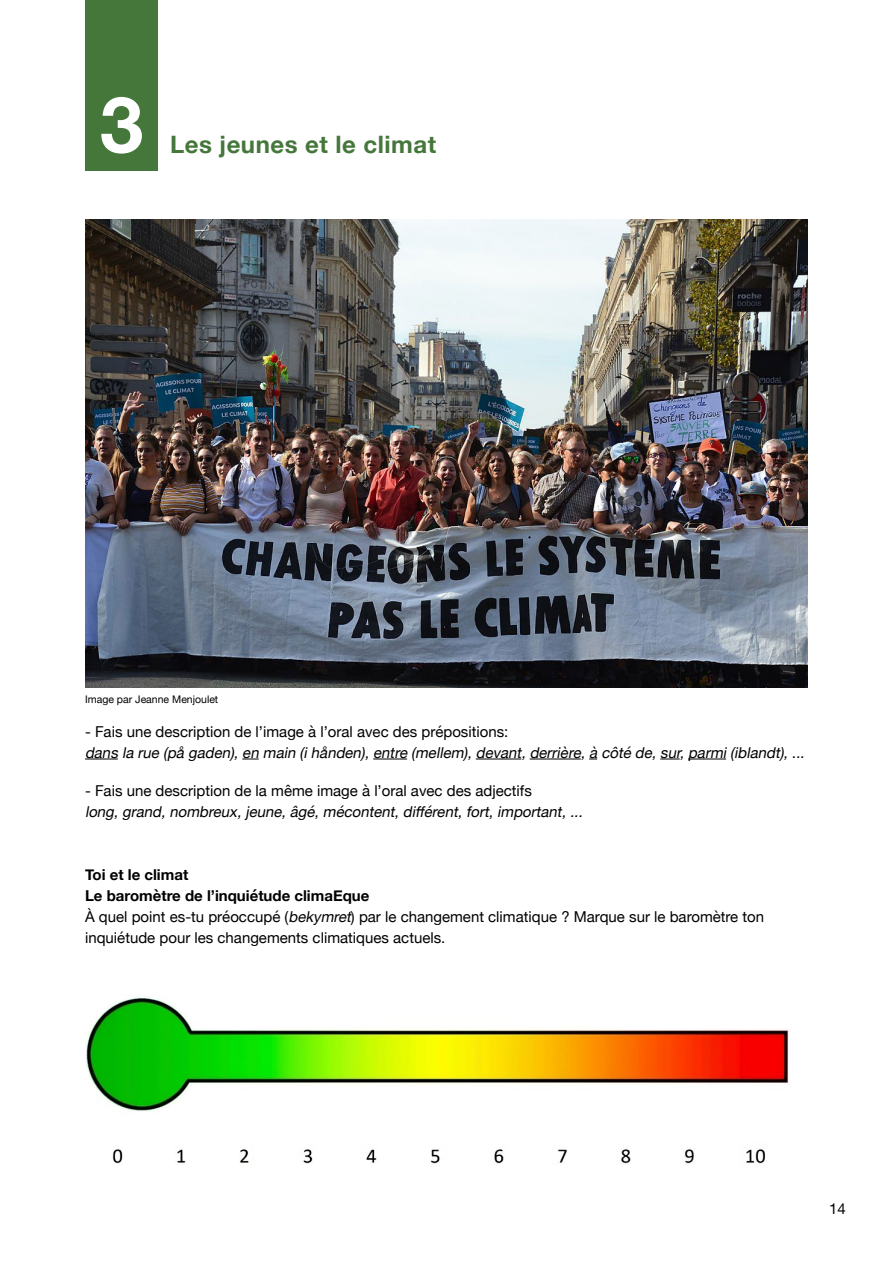
<style>
.page{position:relative;width:893px;height:1263px;background:#fff}
.page>*{position:absolute;margin:0;border:0;box-sizing:border-box;transform-origin:0 0}
.t1{font:700 78px "Helvetica Neue";color:#fff}
.t2{font:700 24px "Helvetica Neue";letter-spacing:.02em;color:#45773b}
.t3{font:15px/21px "Helvetica Neue";color:#000}
.t4{font:italic 15px "Helvetica Neue";color:#000}
.t5{font:15px "Helvetica Neue LT Std";color:#000}
.t6{font:10.5px "Helvetica Neue";color:#000}
.s1{font-weight:700}
.s2{font-style:italic}
</style>
<div class="page">
<div style="left:85px;top:0;width:72px;height:170px;background:#45773b"></div>
<img style="left:85px;top:220px;width:723px;height:467px">
<hr style="left:85px;top:759px;width:33px;height:1px;background:#000">
<svg style="left:242px;top:759px;width:17px;height:1px"></svg>
<hr style="left:373px;top:759px;width:34px;height:1px;background:#000">
<hr style="left:476px;top:759px;width:45px;height:1px;background:#000">
<hr style="left:530px;top:759px;width:51px;height:1px;background:#000">
<svg style="left:660px;top:759px;width:20px;height:1px"></svg>
<hr style="left:688px;top:759px;width:38px;height:1px;background:#000">
<img style="left:85px;top:997px;width:704px;height:167px">
<h1 class="t1" style="left:100px;top:64px;width:45px">3</h1>
<h2 class="t2" style="left:170px;top:126px;width:268px">Les jeunes et le climat</h2>
<p class="t6" style="left:85px;top:692px;width:135px">Image par Jeanne Menjoulet</p>
<p class="t3" style="left:85px;top:721px;width:425px">- Fais une description de l’image à l’oral avec des prépositions:</p>
<p class="t4" style="left:85px;top:741px;width:725px">dansla rue (på gaden),en main (ihånden),entre (mellem),devant,derrière,à côté de,sur,parmi(iblandt),...</p>
<p class="t3" style="left:85px;top:780px;width:448px">- Fais une description de la même image à l’oral avec des adjectifs</p>
<p class="t4" style="left:85px;top:800px;width:503px">long,grand,nombreux,jeune,âgé,mécontent,différent,fort,important,...</p>
<p class="t3" style="left:85px;top:864px;width:681px"><span class="s1">Toi et le climat<br>Le baromètre de l’inquiétude climaEque<br></span>À quel point es-tu préoccupé (<span class="s2">bekymret</span>) par le changement climatique ? Marque sur le baromètre ton inquiétude pour les changements climatiques actuels.</p>
<p class="t5" style="left:829px;top:1200px;width:18px">14</p>
</div>
